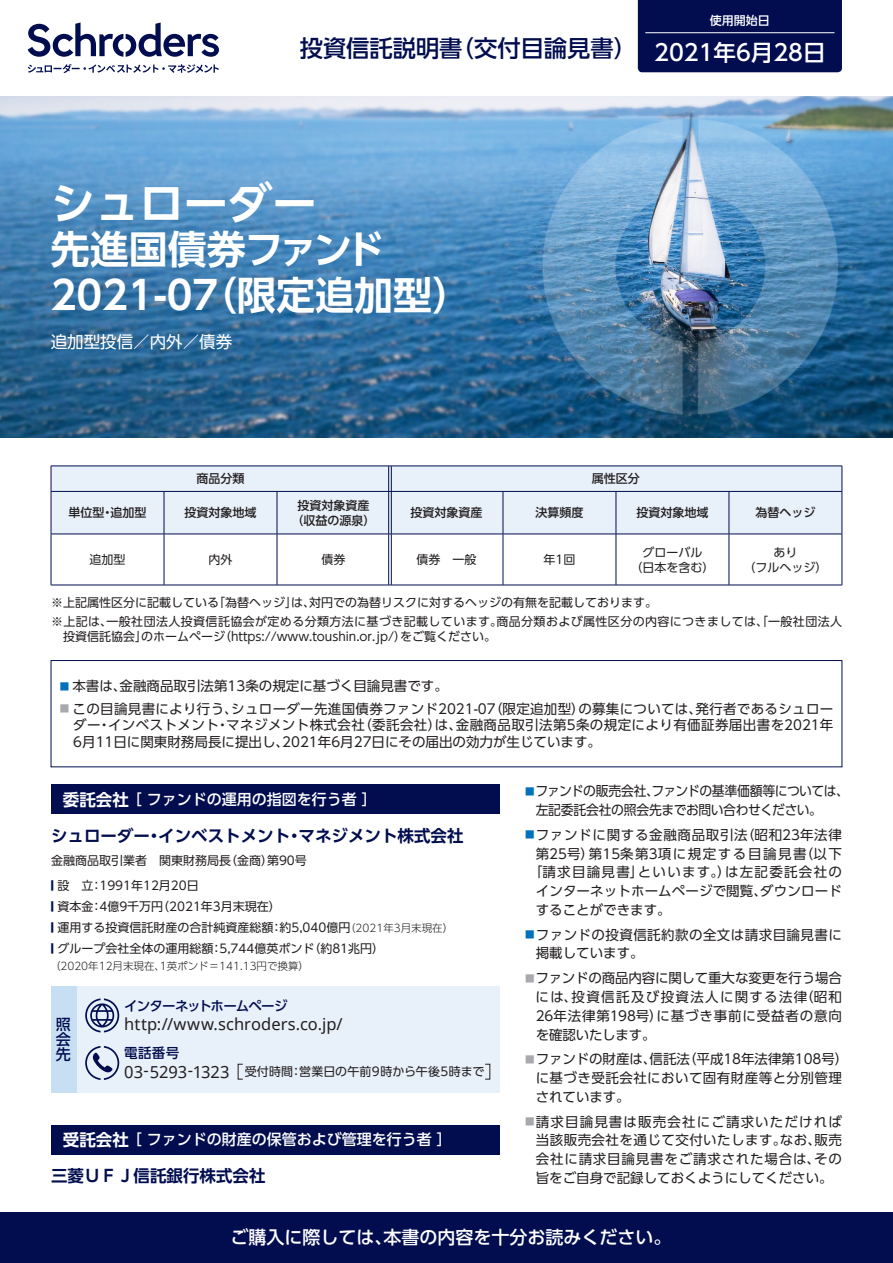
<style>
.page{position:relative;width:893px;height:1263px;background:#fff}
.page>*{position:absolute;margin:0;border:0;box-sizing:border-box;transform-origin:0 0}
.t1{font:700 44.4px "UD Shin Go Pro De";color:#fff}
.t2{font:700 39px/45.6px "UD Shin Go Pro De";color:#fff}
.t3{font:500 23.25px "UD Shin Go Pro";color:#010d4f}
.t4{font:500 22.5px "UD Shin Go Pro";color:#fff}
.t5{font:500 18px "UD Shin Go Pro";color:#fff}
.t6{font:700 16.5px "UD Shin Go Pro De";color:#010d4f}
.t7{font:16.5px "Noto Sans";letter-spacing:.005em;color:#231f20}
.t8{font:16.5px "UD Shin Go Pro";color:#fff}
.t9{font:500 15px "UD Shin Go Pro";color:#fff}
.t10{font:500 15px/15px "UD Shin Go Pro";color:#010d4f;text-align:justify}
.t11{font:13.5px/18.8px "UD Shin Go Pro";color:#231f20;text-align:justify}
.t12{font:13.5px/18.8px "UD Shin Go Pro";letter-spacing:-.03em;color:#231f20;scale:.95 1}
.t13{font:13.5px/18.8px "UD Shin Go Pro";letter-spacing:.03em;color:#231f20}
.t14{font:13.5px "UD Shin Go Pro";letter-spacing:.05em;color:#231f20}
.t15{font:13.5px "UD Shin Go Pro";letter-spacing:.115em;color:#231f20}
.t16{font:13.5px "UD Shin Go Pro";letter-spacing:.095em;color:#231f20}
.t17{font:500 13.5px "UD Shin Go Pro";letter-spacing:-.055em;color:#010d4f}
.t18{font:12px/15px "UD Shin Go Pro";color:#231f20;text-align:center}
.t19{font:12px/19.5px "UD Shin Go Pro";letter-spacing:.03em;color:#231f20}
.t20{font:500 12px/15px "UD Shin Go Pro";color:#231f20;text-align:center}
.t21{font:500 12px "UD Shin Go Pro";color:#fff}
.t22{font:300 10.5px "UD Shin Go Pro";color:#231f20}
.s1{font-size:9.45px;color:#0072bc}
.s2{font-size:9.45px;color:#a8a9ad}
.s3{font-family:"UD Shin Go Pro De";font-weight:700;font-size:16.5px}
.s4{color:#010d4f}
.s5{font-weight:300;font-size:10.5px}
.s6{font-family:"Noto Sans";font-size:16.5px}
</style>
<div class="page">
<svg style="left:28px;top:23px;width:191px;height:50px"></svg>
<div style="left:51px;top:1125px;width:449px;height:29px;background:#010d4f"></div>
<div style="left:51px;top:986px;width:449px;height:107px;background:#e8f0f9"></div>
<div style="left:51px;top:986px;width:26px;height:107px;background:#c7dff2"></div>
<svg style="left:85px;top:998px;width:34px;height:34px"></svg>
<svg style="left:85px;top:1046px;width:34px;height:34px"></svg>
<div style="left:51px;top:784px;width:449px;height:30px;background:#010d4f"></div>
<img style="left:0;top:97px;width:893px;height:340px">
<div style="left:638px;top:0;width:204px;height:72px;background:#010d4f"></div>
<hr style="left:645px;top:32px;width:189px;height:1px;background:#fff">
<div style="left:52px;top:467px;width:790px;height:67px;background:#e8f0f9"></div>
<svg style="left:842px;top:466px;width:1px;height:25px"></svg>
<hr style="left:842px;top:492px;width:1px;height:42px;background:#010d4f">
<hr style="left:842px;top:534px;width:1px;height:51px;background:#010d4f">
<hr style="left:390px;top:466px;width:113px;height:1px;background:#010d4f">
<hr style="left:503px;top:466px;width:113px;height:1px;background:#010d4f">
<hr style="left:616px;top:466px;width:113px;height:1px;background:#010d4f">
<hr style="left:729px;top:466px;width:113px;height:1px;background:#010d4f">
<hr style="left:390px;top:491px;width:113px;height:1px;background:#010d4f">
<hr style="left:503px;top:491px;width:113px;height:1px;background:#010d4f">
<hr style="left:503px;top:492px;width:1px;height:42px;background:#010d4f">
<hr style="left:616px;top:491px;width:113px;height:1px;background:#010d4f">
<hr style="left:616px;top:492px;width:1px;height:42px;background:#010d4f">
<hr style="left:729px;top:491px;width:113px;height:1px;background:#010d4f">
<hr style="left:729px;top:492px;width:1px;height:42px;background:#010d4f">
<hr style="left:390px;top:534px;width:113px;height:1px;background:#010d4f">
<hr style="left:503px;top:534px;width:113px;height:1px;background:#010d4f">
<hr style="left:503px;top:534px;width:1px;height:51px;background:#010d4f">
<hr style="left:616px;top:534px;width:113px;height:1px;background:#010d4f">
<hr style="left:616px;top:534px;width:1px;height:51px;background:#010d4f">
<hr style="left:390px;top:585px;width:113px;height:1px;background:#010d4f">
<hr style="left:503px;top:585px;width:113px;height:1px;background:#010d4f">
<hr style="left:616px;top:585px;width:113px;height:1px;background:#010d4f">
<hr style="left:729px;top:534px;width:113px;height:1px;background:#010d4f">
<hr style="left:729px;top:534px;width:1px;height:51px;background:#010d4f">
<hr style="left:729px;top:585px;width:113px;height:1px;background:#010d4f">
<hr style="left:51px;top:466px;width:113px;height:1px;background:#010d4f">
<svg style="left:51px;top:466px;width:1px;height:25px"></svg>
<hr style="left:164px;top:466px;width:113px;height:1px;background:#010d4f">
<hr style="left:277px;top:466px;width:113px;height:1px;background:#010d4f">
<hr style="left:51px;top:491px;width:113px;height:1px;background:#010d4f">
<hr style="left:51px;top:492px;width:1px;height:42px;background:#010d4f">
<hr style="left:164px;top:491px;width:113px;height:1px;background:#010d4f">
<hr style="left:164px;top:492px;width:1px;height:42px;background:#010d4f">
<hr style="left:277px;top:491px;width:113px;height:1px;background:#010d4f">
<hr style="left:277px;top:492px;width:1px;height:42px;background:#010d4f">
<hr style="left:51px;top:534px;width:113px;height:1px;background:#010d4f">
<hr style="left:51px;top:534px;width:1px;height:51px;background:#010d4f">
<hr style="left:164px;top:534px;width:113px;height:1px;background:#010d4f">
<hr style="left:164px;top:534px;width:1px;height:51px;background:#010d4f">
<hr style="left:277px;top:534px;width:113px;height:1px;background:#010d4f">
<hr style="left:277px;top:534px;width:1px;height:51px;background:#010d4f">
<hr style="left:51px;top:585px;width:113px;height:1px;background:#010d4f">
<hr style="left:164px;top:585px;width:113px;height:1px;background:#010d4f">
<hr style="left:277px;top:585px;width:113px;height:1px;background:#010d4f">
<svg style="left:388px;top:466px;width:4px;height:25px"></svg>
<hr style="left:388px;top:492px;width:1px;height:42px;background:#010d4f">
<hr style="left:391px;top:492px;width:1px;height:42px;background:#010d4f">
<hr style="left:388px;top:534px;width:1px;height:51px;background:#010d4f">
<hr style="left:391px;top:534px;width:1px;height:51px;background:#010d4f">
<div style="left:51px;top:660px;width:791px;height:107px;border:1px solid #010d4f"></div>
<div style="left:0;top:1212px;width:893px;height:51px;background:#010d4f"></div>
<h3 class="t3" style="left:300px;top:29px;width:339px">投資信託説明書（交付目論見書）</h3>
<p class="t21" style="left:710px;top:11px;width:61px">使用開始日</p>
<h3 class="t4" style="left:654px;top:35px;width:173px">2021年6月28日</h3>
<h1 class="t1" style="left:51px;top:167px;width:268px">シュローダー</h1>
<h2 class="t2" style="left:51px;top:225px;width:422px">先進国債券ファンド<br>2021-07（限定追加型）</h2>
<p class="t8" style="left:51px;top:328px;width:183px">追加型投信／内外／債券</p>
<p class="t20" style="left:196px;top:471px;width:49px">商品分類</p>
<p class="t20" style="left:592px;top:471px;width:49px">属性区分</p>
<p class="t20" style="left:69px;top:505px;width:80px">単位型・追加型</p>
<p class="t20" style="left:184px;top:505px;width:73px">投資対象地域</p>
<p class="t20" style="left:291px;top:497px;width:85px">投資対象資産（収益の源泉）</p>
<p class="t20" style="left:410px;top:505px;width:73px">投資対象資産</p>
<p class="t20" style="left:535px;top:505px;width:49px">決算頻度</p>
<p class="t20" style="left:636px;top:505px;width:73px">投資対象地域</p>
<p class="t20" style="left:755px;top:505px;width:61px">為替ヘッジ</p>
<p class="t18" style="left:90px;top:552px;width:37px">追加型</p>
<p class="t18" style="left:208px;top:552px;width:25px">内外</p>
<p class="t18" style="left:321px;top:552px;width:25px">債券</p>
<p class="t18" style="left:416px;top:552px;width:61px">債券　一般</p>
<p class="t18" style="left:543px;top:552px;width:33px">年1回</p>
<p class="t18" style="left:630px;top:544px;width:85px">グローバル<br>（日本を含む）</p>
<p class="t18" style="left:743px;top:544px;width:85px">あり<br>（フルヘッジ）</p>
<p class="t19" style="left:51px;top:592px;width:793px">※上記属性区分に記載している「為替ヘッジ」は、対円での為替リスクに対するヘッジの有無を記載しております。<br>※上記は、一般社団法人投資信託協会が定める分類方法に基づき記載しています。商品分類および属性区分の内容につきましては、「一般社団法人</p>
<p class="t18" style="left:63px;top:629px;width:435px">投資信託協会」のホームページ（https://www.toushin.or.jp/）をご覧ください。</p>
<p class="t11" style="left:60px;top:676px;width:390px"><span class="s1">■</span> 本書は、金融商品取引法第13条の規定に基づく目論見書です。</p>
<p class="t11" style="left:73px;top:700px;width:762px;line-height:16.5px;text-indent:-13px"><span class="s2">■</span> この目論見書により行う、シュローダー先進国債券ファンド2021-07（限定追加型）の募集については、発行者であるシュローダー・インベストメント・マネジメント株式会社（委託会社）は、金融商品取引法第5条の規定により有価証券届出書を2021年6月11日に関東財務局長に提出し、2021年6月27日にその届出の効力が生じています。</p>
<p class="t9" style="left:63px;top:787px;width:316px"><span class="s3">委託会社</span>［ファンドの運用の指図を行う者］</p>
<p class="t6" style="left:51px;top:822px;width:414px">シュローダー・インベストメント・マネジメント株式会社</p>
<p class="t18" style="left:51px;top:852px;width:257px">金融商品取引業者　関東財務局長（金商）第90号</p>
<p class="t18" style="left:51px;top:878px;width:149px"><span class="s4">■</span> 設　立：1991年12月20日</p>
<p class="t18" style="left:51px;top:899px;width:231px"><span class="s4">■</span> 資本金：4億9千万円（2021年3月末現在）</p>
<p class="t18" style="left:51px;top:920px;width:404px"><span class="s4">■</span> 運用する投資信託財産の合計純資産総額：約5,040億円<span class="s5">（2021年3月末現在）</span></p>
<p class="t18" style="left:51px;top:941px;width:335px"><span class="s4">■</span> グループ会社全体の運用総額：5,744億英ポンド（約81兆円）</p>
<p class="t22" style="left:50px;top:957px;width:261px">（2020年12月末現在、1英ポンド＝141.13円で換算）</p>
<p class="t10" style="left:56px;top:1017px;width:16px">照会先</p>
<p class="t17" style="left:124px;top:995px;width:165px">インターネットホームページ</p>
<p class="t7" style="left:124px;top:1012px;width:220px">http://www.schroders.co.jp/</p>
<p class="t17" style="left:124px;top:1042px;width:56px">電話番号</p>
<p class="t18" style="left:124px;top:1063px;width:362px"><span class="s6">03-5293-1323</span> 受付時間：営業日の午前9時から午後5時まで</p>
<p class="t9" style="left:63px;top:1127px;width:391px"><span class="s3">受託会社</span>［ファンドの財産の保管および管理を行う者］</p>
<p class="t6" style="left:51px;top:1162px;width:216px">三菱ＵＦＪ信託銀行株式会社</p>
<p class="t12" style="left:536px;top:781px;width:331px;text-indent:-11px"><span class="s1">■</span>ファンドの販売会社、ファンドの基準価額等については、左記委託会社の照会先までお問い合わせください。</p>
<p class="t14" style="left:525px;top:824px;width:318px"><span class="s1">■</span>ファンドに関する金融商品取引法（昭和23年法律</p>
<p class="t15" style="left:536px;top:843px;width:308px">第25号）第15条第3項に規定する目論見書（以下</p>
<p class="t16" style="left:529px;top:861px;width:314px">「請求目論見書」といいます。）は左記委託会社の</p>
<p class="t11" style="left:536px;top:881px;width:308px">インターネットホームページで閲覧、ダウンロード</p>
<p class="t11" style="left:536px;top:900px;width:136px">することができます。</p>
<p class="t13" style="left:536px;top:925px;width:308px;text-indent:-11px"><span class="s1">■</span>ファンドの投資信託約款の全文は請求目論見書に掲載しています。</p>
<p class="t11" style="left:536px;top:968px;width:308px;text-indent:-10px"><span class="s2">■</span>ファンドの商品内容に関して重大な変更を行う場合には、投資信託及び投資法人に関する法律（昭和26年法律第198号）に基づき事前に受益者の意向を確認いたします。</p>
<p class="t11" style="left:536px;top:1049px;width:314px;text-align:left;text-indent:-11px"><span class="s2">■</span>ファンドの財産は、信託法（平成18年法律第108号）に基づき受託会社において固有財産等と分別管理されています。</p>
<p class="t11" style="left:536px;top:1111px;width:308px;text-indent:-11px"><span class="s2">■</span>請求目論見書は販売会社にご請求いただければ当該販売会社を通じて交付いたします。なお、販売会社に請求目論見書をご請求された場合は、その旨をご自身で記録しておくようにしてください。</p>
<h3 class="t5" style="left:230px;top:1223px;width:442px">ご購入に際しては、本書の内容を十分お読みください。</h3>
</div>
